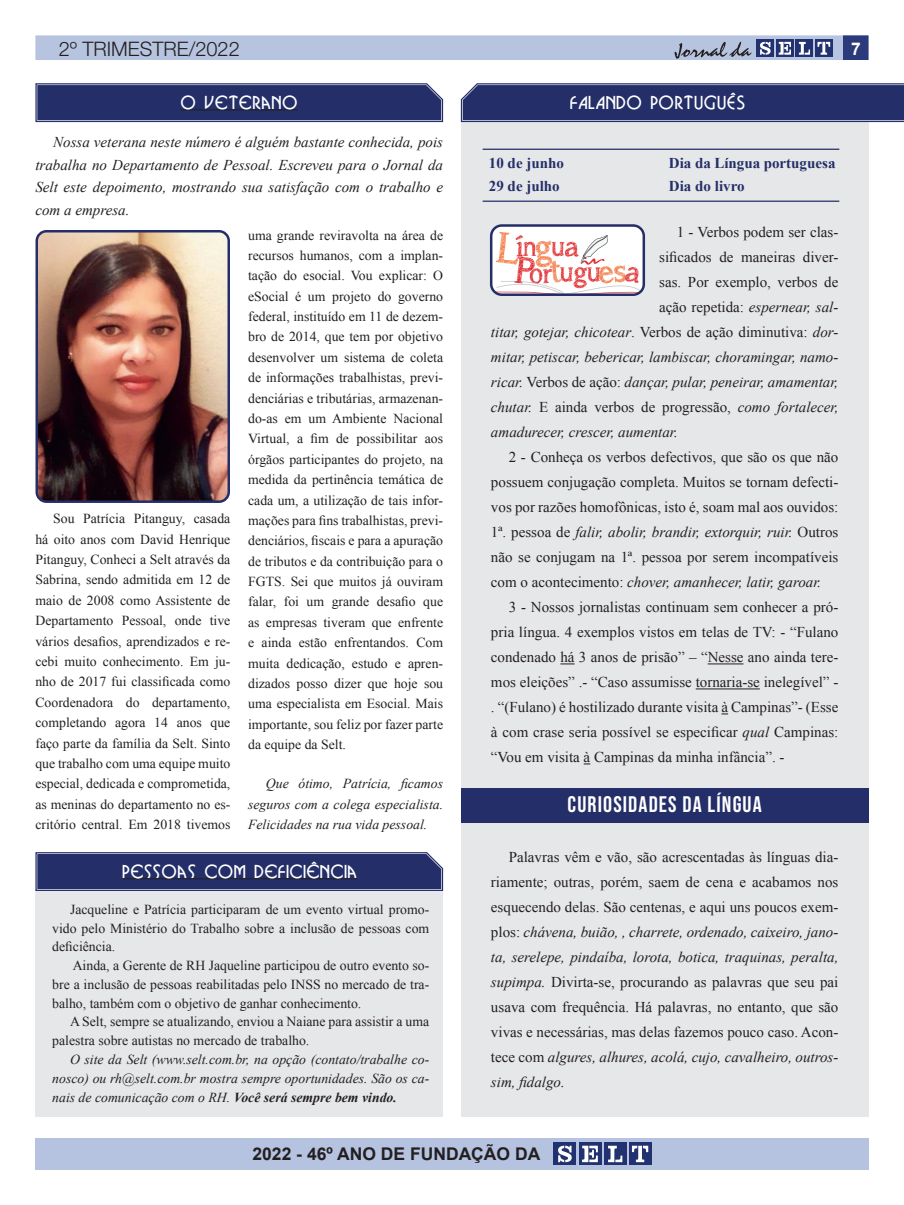
<style>
.page{position:relative;width:904px;height:1205px;background:#fff}
.page>*{position:absolute;margin:0;border:0;box-sizing:border-box;transform-origin:0 0}
.t1{font:22.5px "Bebas Neue";letter-spacing:.05em;color:#fff}
.t2{font:300 20px "Helvetica Neue LT Std";color:#231f20}
.t3{font:17.5px "Bosanova Plain";letter-spacing:.05em;color:#fff}
.t4{font:700 17.5px "Arial";color:#231f20}
.t5{font:700 17.5px "Arial";color:#fff}
.t6{font:15px/25px "Times New Roman";color:#231f20;text-align:justify}
.t7{font:italic 15px/22.5px "Times New Roman";color:#231f20;text-align:justify}
.t8{font:700 15px "Times New Roman";color:#242e68}
.t9{font:13.75px/20.4px "Times New Roman";color:#231f20;text-align:justify}
.t10{font:italic 13.75px/20.4px "Times New Roman";color:#231f20;text-align:justify}
.s1{font-weight:700}
.s2{font-style:normal}
.s3{font-style:italic}
</style>
<div class="page">
<div style="left:36px;top:36px;width:831px;height:24px;background:#b6c4e0"></div>
<div style="left:35px;top:35px;width:833px;height:25px;border:1px solid #b6c4e0"></div>
<div style="left:843px;top:36px;width:24px;height:24px;background:#2b3a7a"></div>
<div style="left:843px;top:35px;width:25px;height:25px;border:1px solid #2b3a7a"></div>
<svg style="left:674px;top:42px;width:77px;height:17px"></svg>
<svg style="left:776px;top:40px;width:17px;height:17px"></svg>
<svg style="left:778px;top:42px;width:13px;height:13px"></svg>
<svg style="left:756px;top:40px;width:18px;height:17px"></svg>
<svg style="left:759px;top:42px;width:11px;height:13px"></svg>
<div style="left:795px;top:40px;width:18px;height:17px;background:#223271"></div>
<svg style="left:798px;top:42px;width:12px;height:13px"></svg>
<svg style="left:815px;top:40px;width:17px;height:17px"></svg>
<svg style="left:817px;top:42px;width:13px;height:13px"></svg>
<div style="left:35px;top:1137px;width:833px;height:32px;background:#b5c3e0"></div>
<div style="left:579px;top:1143px;width:22px;height:21px;background:#223271"></div>
<svg style="left:582px;top:1145px;width:16px;height:17px"></svg>
<div style="left:553px;top:1143px;width:23px;height:21px;background:#223271"></div>
<svg style="left:558px;top:1145px;width:13px;height:17px"></svg>
<svg style="left:604px;top:1143px;width:22px;height:21px"></svg>
<svg style="left:608px;top:1146px;width:14px;height:16px"></svg>
<svg style="left:629px;top:1143px;width:22px;height:21px"></svg>
<svg style="left:632px;top:1145px;width:16px;height:17px"></svg>
<div style="left:461px;top:121px;width:407px;height:996px;background:#e6e7e9"></div>
<div style="left:35px;top:891px;width:408px;height:226px;background:#e6e7e9"></div>
<svg style="left:460px;top:83px;width:444px;height:40px;background:#333c72"></svg>
<div style="left:461px;top:788px;width:407px;height:35px;background:#242e68"></div>
<svg style="left:35px;top:83px;width:409px;height:40px;background:#343d72"></svg>
<hr style="left:181px;top:110px;width:116px;height:1px;background:#231f20">
<svg style="left:560px;top:663px;width:14px;height:1px"></svg>
<hr style="left:707px;top:663px;width:36px;height:1px;background:#231f20">
<hr style="left:695px;top:688px;width:64px;height:1px;background:#231f20">
<img style="left:493px;top:227px;width:149px;height:66px">
<div style="left:490px;top:224px;width:155px;height:72px;border:2px solid #242e68;border-radius:11px"></div>
<svg style="left:35px;top:852px;width:409px;height:39px;background:#2f386f"></svg>
<hr style="left:123px;top:878px;width:234px;height:1px;background:#231f20">
<img style="left:38px;top:231px;width:191px;height:271px">
<div style="left:35px;top:230px;width:195px;height:273px;border:2px solid #242e68;border-radius:10px"></div>
<hr style="left:482px;top:149px;width:357px;height:1px;background:#242e68">
<hr style="left:482px;top:201px;width:357px;height:1px;background:#242e68">
<h2 class="t2" style="left:59px;top:36px;width:182px">2º TRIMESTRE/2022</h2>
<p class="t5" style="left:851px;top:37px;width:11px">7</p>
<p class="t3" style="left:181px;top:92px;width:118px">O VETERANO</p>
<p class="t7" style="left:35px;top:131px;width:409px;text-indent:18px">Nossa veterana neste número é alguém bastante conhecida, pois trabalha no Departamento de Pessoal. Escreveu para o Jornal da Selt este depoimento, mostrando sua satisfação com o trabalho e com a empresa.</p>
<p class="t9" style="left:35px;top:508px;width:196px;text-indent:18px">Sou Patrícia Pitanguy, casada há oito anos com David Henrique Pitanguy, Conheci a Selt através da Sabrina, sendo admitida em 12 de maio de 2008 como Assistente de Departamento Pessoal, onde tive vários desafios, aprendizados e re&shy;cebi muito conhecimento. Em ju&shy;nho de 2017 fui classificada como Coordenadora do departamento, completando agora 14 anos que faço parte da família da Selt. Sinto que trabalho com uma equipe muito especial, dedicada e comprometida, as meninas do departamento no es&shy;critório central. Em 2018 tivemos</p>
<p class="t9" style="left:248px;top:225px;width:196px">uma grande reviravolta na área de recursos humanos, com a implan&shy;tação do esocial. Vou explicar: O eSocial é um projeto do governo federal, instituído em 11 de dezem&shy;bro de 2014, que tem por objetivo desenvolver um sistema de coleta de informações trabalhistas, previ&shy;denciárias e tributárias, armazenan&shy;do-as em um Ambiente Nacional Virtual, a fim de possibilitar aos órgãos participantes do projeto, na medida da pertinência temática de cada um, a utilização de tais infor&shy;mações para fins trabalhistas, previ&shy;denciários, fiscais e para a apuração de tributos e da contribuição para o FGTS. Sei que muitos já ouviram falar, foi um grande desafio que as empresas tiveram que enfrente e ainda estão enfrentandos. Com muita dedicação, estudo e apren&shy;dizados posso dizer que hoje sou uma especialista em Esocial. Mais importante, sou feliz por fazer parte da equipe da Selt.</p>
<p class="t10" style="left:248px;top:773px;width:196px;text-indent:18px">Que ótimo, Patrícia, ficamos seguros com a colega especialista.<br>Felicidades na rua vida pessoal.</p>
<p class="t3" style="left:123px;top:861px;width:236px">PESSOAS COM DEFICIÊNCIA</p>
<p class="t9" style="left:52px;top:900px;width:378px;line-height:18.8px;text-indent:18px">Jacqueline e Patrícia participaram de um evento virtual promo&shy;vido pelo Ministério do Trabalho sobre a inclusão de pessoas com deficiência.</p>
<p class="t9" style="left:52px;top:956px;width:378px;line-height:18.8px;text-indent:20px">Ainda, a Gerente de RH Jaqueline participou de outro evento so&shy;bre a inclusão de pessoas reabilitadas pelo INSS no mercado de tra&shy;balho, também com o objetivo de ganhar conhecimento.</p>
<p class="t9" style="left:52px;top:1012px;width:378px;line-height:18.8px;text-indent:18px">A Selt, sempre se atualizando, enviou a Naiane para assistir a uma palestra sobre autistas no mercado de trabalho.</p>
<p class="t10" style="left:52px;top:1049px;width:378px;line-height:18.8px;text-indent:18px">O site da Selt (www.selt.com.br, na opção (contato/trabalhe co&shy;nosco) ou rh@selt.com.br mostra sempre oportunidades. São os ca&shy;nais de comunicação com o RH. <span class="s1">Você será sempre bem vindo.</span></p>
<p class="t3" style="left:570px;top:92px;width:176px">FALANDO PORTUGUÊS</p>
<p class="t8" style="left:489px;top:153px;width:77px">10 de junho</p>
<p class="t8" style="left:669px;top:153px;width:168px">Dia da Língua portuguesa</p>
<p class="t8" style="left:489px;top:175px;width:72px">29 de julho</p>
<p class="t8" style="left:669px;top:175px;width:77px">Dia do livro</p>
<p class="t6" style="left:677px;top:219px;width:163px">1 - Verbos podem ser clas-</p>
<p class="t6" style="left:659px;top:244px;width:181px">sificados de maneiras diver-</p>
<p class="t6" style="left:659px;top:269px;width:181px">sas. Por exemplo, verbos de</p>
<p class="t7" style="left:659px;top:296px;width:181px"><span class="s2">ação repetida:</span> espernear, sal-</p>
<p class="t7" style="left:491px;top:321px;width:349px">titar, gotejar, chicotear<span class="s2">. Verbos de ação diminutiva:</span> dor-</p>
<p class="t7" style="left:491px;top:346px;width:349px">mitar, petiscar, bebericar, lambiscar, choramingar, namo-</p>
<p class="t7" style="left:491px;top:371px;width:349px">ricar. <span class="s2">Verbos de ação:</span> dançar, pular, peneirar, amamentar,</p>
<p class="t6" style="left:491px;top:394px;width:349px"><span class="s3">chutar.</span> E ainda verbos de progressão, <span class="s3">como fortalecer,</span></p>
<p class="t7" style="left:491px;top:421px;width:188px">amadurecer, crescer, aumentar.</p>
<p class="t6" style="left:491px;top:444px;width:349px;text-indent:18px">2 - Conheça os verbos defectivos, que são os que não possuem conjugação completa. Muitos se tornam defecti&shy;vos por razões homofônicas, isto é, soam mal aos ouvidos:<br>1ª. pessoa de <span class="s3">falir, abolir, brandir, extorquir, ruir.</span> Outros não se conjugam na 1ª. pessoa por serem incompatíveis com o acontecimento: <span class="s3">chover, amanhecer, latir, garoar.</span></p>
<p class="t6" style="left:491px;top:594px;width:349px;text-indent:18px">3 - Nossos jornalistas continuam sem conhecer a pró&shy;pria língua. 4 exemplos vistos em telas de TV: - “Fulano condenado há 3 anos de prisão” – “Nesse ano ainda tere&shy;mos eleições” .- “Caso assumisse tornaria-se inelegível” - . “(Fulano) é hostilizado durante visita à Campinas”- (Esse à com crase seria possível se especificar <span class="s3">qual</span> Campinas: “Vou em visita à Campinas da minha infância”. -</p>
<h1 class="t1" style="left:567px;top:792px;width:195px">CURIOSIDADES DA LÍNGUA</h1>
<p class="t6" style="left:491px;top:844px;width:349px;text-indent:18px">Palavras vêm e vão, são acrescentadas às línguas dia&shy;riamente; outras, porém, saem de cena e acabamos nos esquecendo delas. São centenas, e aqui uns poucos exem&shy;plos: <span class="s3">chávena, buião, , charrete, ordenado, caixeiro, jano&shy;ta, serelepe, pindaíba, lorota, botica, traquinas, peralta, supimpa.</span> Divirta-se, procurando as palavras que seu pai usava com frequência. Há palavras, no entanto, que são vivas e necessárias, mas delas fazemos pouco caso. Acon&shy;tece com <span class="s3">algures, alhures, acolá, cujo, cavalheiro, outros&shy;sim, fidalgo.</span></p>
<p class="t4" style="left:252px;top:1142px;width:289px">2022 - 46º ANO DE FUNDAÇÃO DA</p>
</div>
